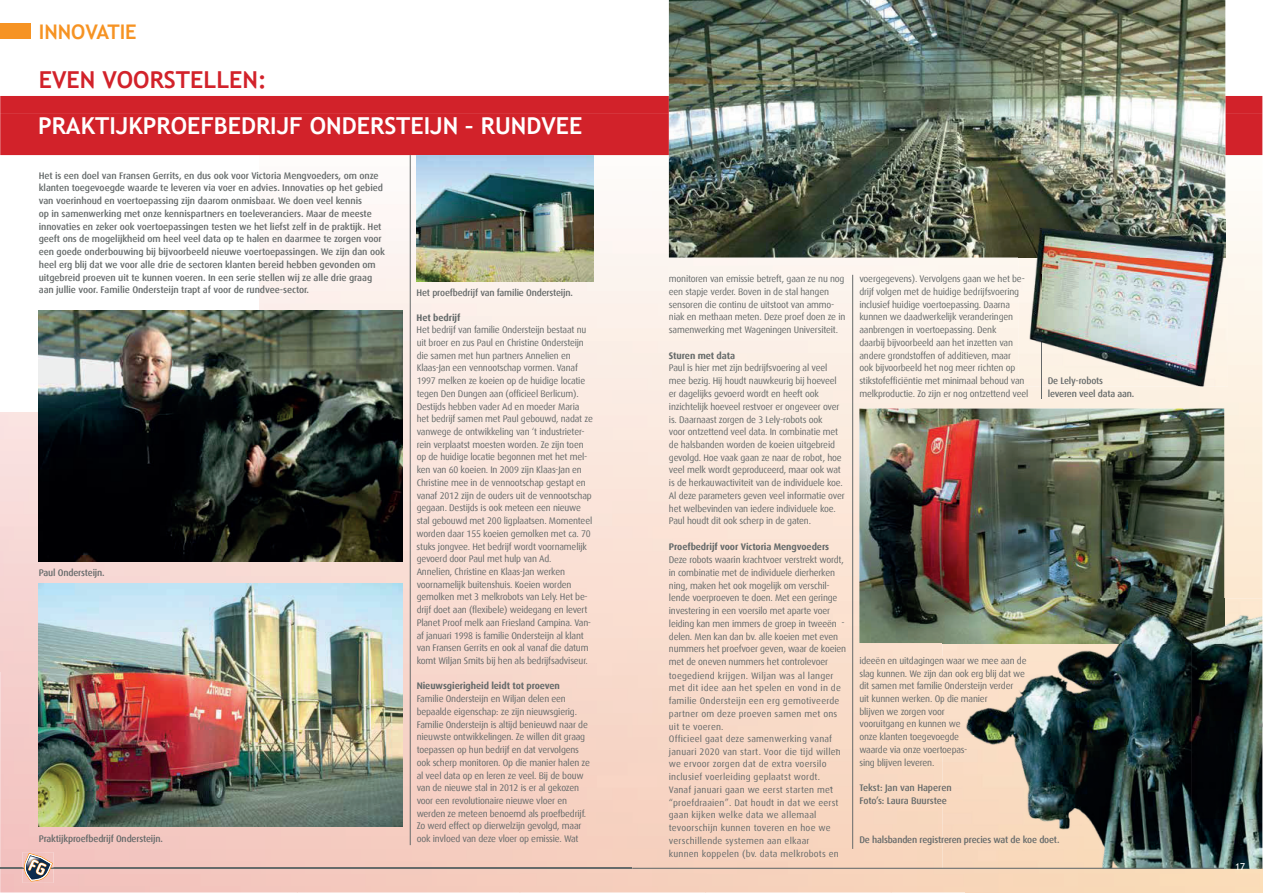
<style>
.page{position:relative;width:1263px;height:893px;background:#fff}
.page>*{position:absolute;margin:0;border:0;box-sizing:border-box;transform-origin:0 0}
.t1{font:700 23.25px "Trebuchet MS";color:#fff}
.t2{font:700 23.25px "Trebuchet MS";color:#d2222a}
.t3{font:700 20.1px "Trebuchet MS";color:#f69323}
.t4{font:9.6px/12.8px "Dax";letter-spacing:-.02em;color:#656a6a}
.t5{font:500 9.6px/12.8px "Dax";letter-spacing:-.01em;color:#656a6a}
.t6{font:700 9.6px "Dax";letter-spacing:-.01em;color:#656a6a}
.t7{font:9.6px "Trebuchet MS";color:#fff}
.t8{font:9.3px/12.8px "Dax";letter-spacing:.02em;color:#656a6a}
.s1{color:#66696a}
</style>
<div class="page">
<img style="left:260px;top:155px;width:260px;height:258px">
<img style="left:520px;top:155px;width:185px;height:737px">
<div style="left:1039px;top:386px;width:187px;height:27px;background:#fcf0e1"></div>
<img style="left:0;top:413px;width:520px;height:479px">
<img style="left:705px;top:413px;width:186px;height:479px">
<img style="left:1224px;top:413px;width:2px;height:186px">
<img style="left:860px;top:656px;width:82px;height:10px">
<img style="left:860px;top:669px;width:82px;height:10px">
<img style="left:860px;top:682px;width:82px;height:9px">
<img style="left:860px;top:694px;width:82px;height:10px">
<img style="left:860px;top:707px;width:82px;height:10px">
<img style="left:860px;top:720px;width:82px;height:10px">
<img style="left:860px;top:733px;width:82px;height:9px">
<img style="left:860px;top:745px;width:82px;height:10px">
<img style="left:860px;top:784px;width:82px;height:9px">
<img style="left:860px;top:796px;width:82px;height:8px">
<hr style="left:0;top:868px;width:631px;height:1px;background:#656a6a">
<div style="left:0;top:96px;width:1262px;height:17px;background:#d2222a"></div>
<div style="left:0;top:113px;width:1262px;height:42px;background:#d2222a"></div>
<hr style="left:1041px;top:275px;width:1px;height:123px;background:#656a6a">
<hr style="left:852px;top:275px;width:1px;height:574px;background:#656a6a">
<hr style="left:410px;top:155px;width:1px;height:690px;background:#656a6a">
<div style="left:0;top:24px;width:30px;height:15px;background:#f69323"></div>
<img style="left:23px;top:852px;width:30px;height:31px">
<svg style="left:24px;top:853px;width:29px;height:28px"></svg>
<img style="left:417px;top:155px;width:176px;height:126px">
<img style="left:39px;top:584px;width:364px;height:242px">
<img style="left:669px;top:0;width:556px;height:257px">
<img style="left:859px;top:408px;width:365px;height:235px">
<img style="left:1018px;top:219px;width:210px;height:167px">
<img style="left:1041px;top:275px;width:1px;height:111px">
<img style="left:1018px;top:219px;width:207px;height:38px">
<img style="left:39px;top:310px;width:364px;height:251px">
<img style="left:1192px;top:599px;width:70px;height:270px">
<img style="left:942px;top:643px;width:250px;height:225px">
<img style="left:942px;top:599px;width:282px;height:44px">
<svg style="left:942px;top:707px;width:3px;height:10px"></svg>
<svg style="left:942px;top:784px;width:7px;height:20px"></svg>
<hr style="left:632px;top:868px;width:592px;height:1px;background:#656a6a">
<h2 class="t3" style="left:39px;top:19px;width:99px">INNOVATIE</h2>
<h1 class="t2" style="left:39px;top:65px;width:229px">EVEN VOORSTELLEN:</h1>
<h1 class="t1" style="left:38px;top:111px;width:546px">PRAKTIJKPROEFBEDRIJF ONDERSTEIJN – RUNDVEE</h1>
<p class="t5" style="left:39px;top:169px;width:348px">Het is een doel van Fransen Gerrits, en dus ook voor Victoria Mengvoeders, om onze klanten toegevoegde waarde te leveren via voer en advies. Innovaties op het gebied van voerinhoud en voertoepassing zijn daarom onmisbaar. We doen veel kennis<br>op in samenwerking met onze kennispartners en toeleveranciers. Maar de meeste innovaties en zeker ook voertoepassingen testen we het liefst zelf in de praktijk. Het geeft ons de mogelijkheid om heel veel data op te halen en daarmee te zorgen voor een goede onderbouwing bij bijvoorbeeld nieuwe voertoepassingen. We zijn dan ook heel erg blij dat we voor alle drie de sectoren klanten bereid hebben gevonden om uitgebreid proeven uit te kunnen voeren. In een serie stellen wij ze alle drie graag aan jullie voor. Familie Ondersteijn trapt af voor de rundvee-sector.</p>
<p class="t5" style="left:39px;top:566px;width:67px">Paul Ondersteijn.</p>
<p class="t5" style="left:39px;top:832px;width:126px">Praktijkproefbedrijf Ondersteijn.</p>
<p class="t5" style="left:417px;top:286px;width:158px">Het proefbedrijf van familie Ondersteijn.</p>
<p class="t6" style="left:417px;top:312px;width:45px">Het bedrijf</p>
<p class="t4" style="left:417px;top:324px;width:178px">Het bedrijf van familie Ondersteijn bestaat nu uit broer en zus Paul en Christine Ondersteijn die samen met hun partners Annelien en Klaas-Jan een vennootschap vormen. Vanaf 1997 melken ze koeien op de huidige locatie tegen Den Dungen aan (officieel Berlicum).<br>Destijds hebben vader Ad en moeder Maria het bedrijf samen met Paul gebouwd, nadat ze vanwege de ontwikkeling van ‘t industrieter&shy;rein verplaatst moesten worden. Ze zijn toen op de huidige locatie begonnen met het mel&shy;ken van 60 koeien. In 2009 zijn Klaas-Jan en Christine mee in de vennootschap gestapt en vanaf 2012 zijn de ouders uit de vennootschap gegaan. Destijds is ook meteen een nieuwe stal gebouwd met 200 ligplaatsen. Momenteel worden daar 155 koeien gemolken met ca. 70 stuks jongvee. Het bedrijf wordt voornamelijk gevoerd door Paul met hulp van Ad.<br>Annelien, Christine en Klaas-Jan werken voornamelijk buitenshuis. Koeien worden gemolken met 3 melkrobots van Lely. Het be&shy;drijf doet aan (flexibele) weidegang en levert Planet Proof melk aan Friesland Campina. Van&shy;af januari 1998 is familie Ondersteijn al klant van Fransen Gerrits en ook al vanaf die datum komt Wiljan Smits bij hen als bedrijfsadviseur.</p>
<p class="t6" style="left:417px;top:681px;width:145px">Nieuwsgierigheid leidt tot proeven</p>
<p class="t4" style="left:417px;top:692px;width:175px">Familie Ondersteijn en Wiljan delen een bepaalde eigenschap: ze zijn nieuwsgierig.<br>Familie Ondersteijn is altijd benieuwd naar de nieuwste ontwikkelingen. Ze willen dit graag toepassen op hun bedrijf en dat vervolgens ook scherp monitoren. Op die manier halen ze al veel data op en leren ze veel. Bij de bouw van de nieuwe stal in 2012 is er al gekozen voor een revolutionaire nieuwe vloer en werden ze meteen benoemd als proefbedrijf.<br>Zo werd effect op dierwelzijn gevolgd, maar ook invloed van deze vloer op emissie. Wat</p>
<p class="t4" style="left:669px;top:273px;width:178px">monitoren van emissie betreft, gaan ze nu nog een stapje verder. Boven in de stal hangen sensoren die continu de uitstoot van ammo&shy;niak en methaan meten. Deze proef doen ze in samenwerking met Wageningen Universiteit.</p>
<p class="t6" style="left:669px;top:350px;width:68px">Sturen met data</p>
<p class="t4" style="left:669px;top:362px;width:174px">Paul is hier met zijn bedrijfsvoering al veel mee bezig. Hij houdt nauwkeurig bij hoeveel er dagelijks gevoerd wordt en heeft ook inzichtelijk hoeveel restvoer er ongeveer over is. Daarnaast zorgen de 3 Lely-robots ook<br>voor ontzettend veel data. In combinatie met de halsbanden worden de koeien uitgebreid gevolgd. Hoe vaak gaan ze naar de robot, hoe</p>
<p class="t4" style="left:669px;top:464px;width:177px">veel melk wordt geproduceerd, maar ook wat is de herkauwactiviteit van de individuele koe.<br>Al deze parameters geven veel informatie over het welbevinden van iedere individuele koe.<br>Paul houdt dit ook scherp in de gaten.</p>
<p class="t6" style="left:669px;top:541px;width:162px">Proefbedrijf voor Victoria Mengvoeders</p>
<p class="t4" style="left:669px;top:553px;width:177px">Deze robots waarin krachtvoer verstrekt wordt, in combinatie met de individuele dierherken</p>
<p class="t4" style="left:669px;top:579px;width:170px">ning, maken het ook mogelijk om verschil&shy;lende voerproeven te doen. Met een geringe investering in een voersilo met aparte voer</p>
<p class="t4" style="left:669px;top:617px;width:179px">leiding kan men immers de groep in tweeën delen. Men kan dan bv. alle koeien met even nummers het proefvoer geven, waar de koeien met de oneven nummers het controlevoer</p>
<p class="t4" style="left:841px;top:616px;width:5px">-</p>
<p class="t8" style="left:669px;top:669px;width:174px">toegediend krijgen. Wiljan was al langer met dit idee aan het spelen en vond in de familie Ondersteijn een erg gemotiveerde partner om deze proeven samen met ons uit te voeren.<br>Officieel gaat deze samenwerking vanaf januari 2020 van start. Voor die tijd willen we ervoor zorgen dat de extra voersilo inclusief voerleiding geplaatst wordt.<br>Vanaf januari gaan we eerst starten met “proefdraaien”. Dat houdt in dat we eerst gaan kijken welke data we allemaal tevoorschijn kunnen toveren en hoe we verschillende systemen aan elkaar kunnen koppelen (bv. data melkrobots en</p>
<p class="t4" style="left:835px;top:743px;width:5px">-</p>
<p class="t4" style="left:829px;top:781px;width:5px">-</p>
<p class="t4" style="left:859px;top:273px;width:171px">voergegevens). Vervolgens gaan we het be&shy;drijf volgen met de huidige bedrijfsvoering inclusief huidige voertoepassing. Daarna kunnen we daadwerkelijk veranderingen aanbrengen in voertoepassing. Denk<br>daarbij bijvoorbeeld aan het inzetten van andere grondstoffen of additieven, maar<br>ook bijvoorbeeld het nog meer richten op stikstofefficiëntie met minimaal behoud van melkproductie. Zo zijn er nog ontzettend veel</p>
<p class="t5" style="left:1048px;top:374px;width:88px">De Lely-robots leveren veel data aan.</p>
<p class="t4" style="left:859px;top:654px;width:169px">ideeën en uitdaginge<span class="s1">n waar we mee aan de </span>slag kunnen. We zijn <span class="s1">dan ook erg blij dat we </span>dit samen met familie <span class="s1">Ondersteijn verder<br></span>uit kunnen werken. O<span class="s1">p die manier<br></span>blijven we zorgen voo<span class="s1">r<br></span>vooruitgang en kunne<span class="s1">n we<br></span>onze klanten toegevo<span class="s1">egde<br></span>waarde via onze voert<span class="s1">oepas-<br></span>sing blijven leveren.</p>
<p class="t5" style="left:859px;top:781px;width:94px">Tekst: Jan van Haper<span class="s1">en<br></span>Foto’s: Laura Buurste<span class="s1">e</span></p>
<p class="t5" style="left:859px;top:833px;width:202px">De halsbanden registreren precies wat de koe doet.</p>
<p class="t7" style="left:1235px;top:860px;width:11px">17</p>
</div>
